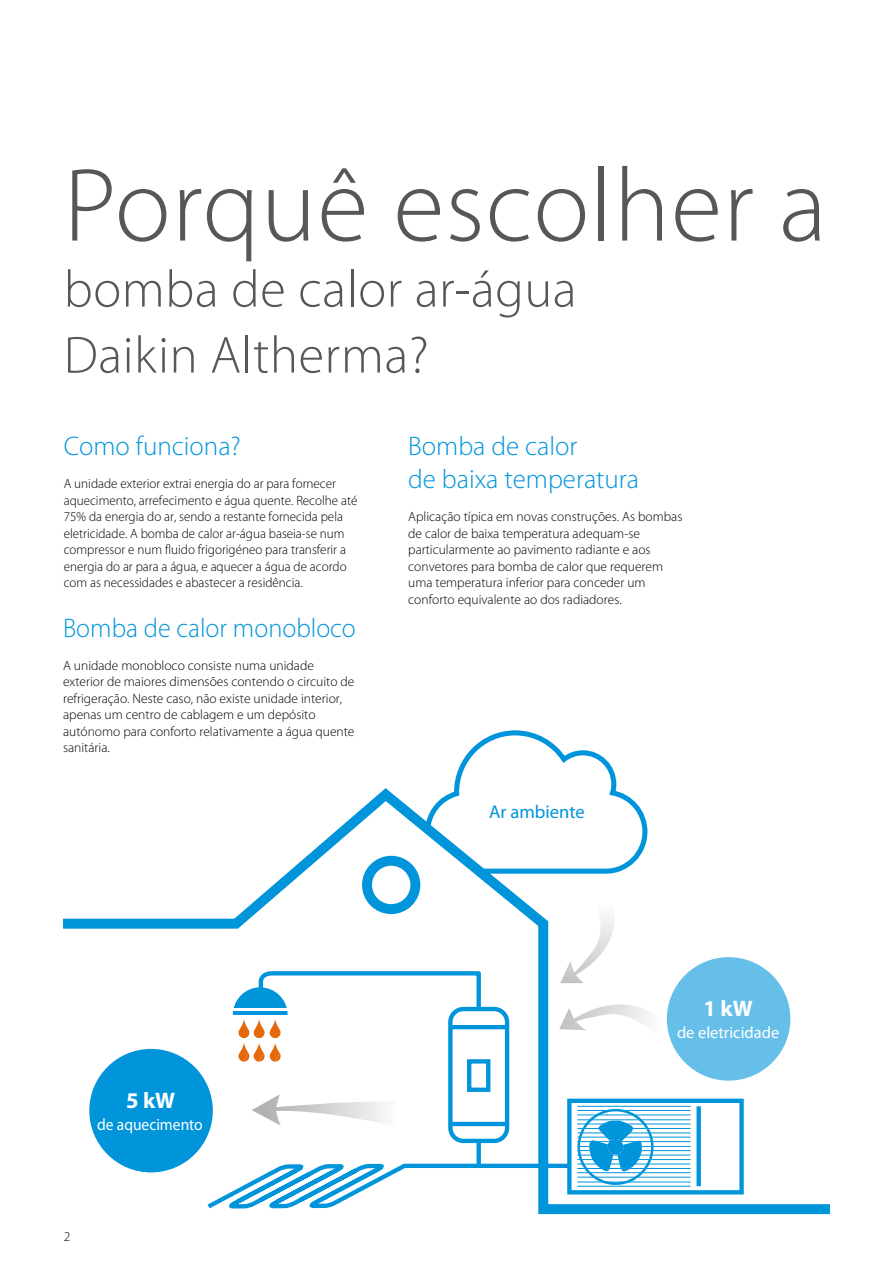
<style>
.page{position:relative;width:893px;height:1263px;background:#fff}
.page>*{position:absolute;margin:0;border:0;box-sizing:border-box;transform-origin:0 0}
.t1{font:300 105px "Myriad Pro";letter-spacing:.01em;color:#575756}
.t2{font:300 52.5px/66px "Myriad Pro";letter-spacing:.01em;color:#575756}
.t3{font:300 27px/33px "Myriad Pro";color:#0095db}
.t4{font:700 22.5px "Myriad Pro";color:#fff}
.t5{font:18.6px "Myriad Pro";color:#0095db}
.t6{font:16.5px "Myriad Pro";color:#fff}
.t7{font:16.5px "Myriad Pro";color:#fff;scale:.94 1}
.t8{font:300 13.5px/16.5px "Myriad Pro";color:#000}
</style>
<div class="page">
<svg style="left:64px;top:788px;width:765px;height:426px"></svg>
<div style="left:89px;top:1049px;width:124px;height:123px;background:#0095db;border-radius:50%"></div>
<div style="left:667px;top:957px;width:123px;height:124px;background:#66bfe9;border-radius:50%"></div>
<svg style="left:423px;top:730px;width:227px;height:146px"></svg>
<svg style="left:203px;top:897px;width:543px;height:315px"></svg>
<h1 class="t1" style="left:64px;top:148px;width:764px">Porquê escolher a</h1>
<h2 class="t2" style="left:64px;top:257px;width:514px">bomba de calor ar-água<br>Daikin Altherma?</h2>
<h3 class="t3" style="left:64px;top:430px;width:179px">Como funciona?</h3>
<p class="t8" style="left:64px;top:475px;width:295px">A unidade exterior extrai energia do ar para fornecer aquecimento, arrefecimento e água quente. Recolhe até 75% da energia do ar, sendo a restante fornecida pela eletricidade. A bomba de calor ar-água baseia-se num compressor e num fluido frigorigéneo para transferir a energia do ar para a água, e aquecer a água de acordo com as necessidades e abastecer a residência.</p>
<h3 class="t3" style="left:63px;top:611px;width:294px">Bomba de calor monobloco</h3>
<p class="t8" style="left:63px;top:657px;width:293px">A unidade monobloco consiste numa unidade exterior de maiores dimensões contendo o circuito de refrigeração. Neste caso, não existe unidade interior, apenas um centro de cablagem e um depósito autónomo para conforto relativamente a água quente sanitária.</p>
<h3 class="t3" style="left:408px;top:430px;width:232px">Bomba de calor<br>de baixa temperatura</h3>
<p class="t8" style="left:408px;top:508px;width:276px">Aplicação típica em novas construções. As bombas de calor de baixa temperatura adequam-se particularmente ao pavimento radiante e aos convetores para bomba de calor que requerem uma temperatura inferior para conceder um conforto equivalente ao dos radiadores.</p>
<h3 class="t5" style="left:489px;top:800px;width:97px">Ar ambiente</h3>
<h3 class="t4" style="left:126px;top:1085px;width:51px">5 kW</h3>
<p class="t7" style="left:97px;top:1114px;width:114px">de aquecimento</p>
<p class="t8" style="left:64px;top:1228px;width:8px">2</p>
<h3 class="t4" style="left:704px;top:993px;width:51px">1 kW</h3>
<p class="t6" style="left:677px;top:1022px;width:104px">de eletricidade</p>
</div>
